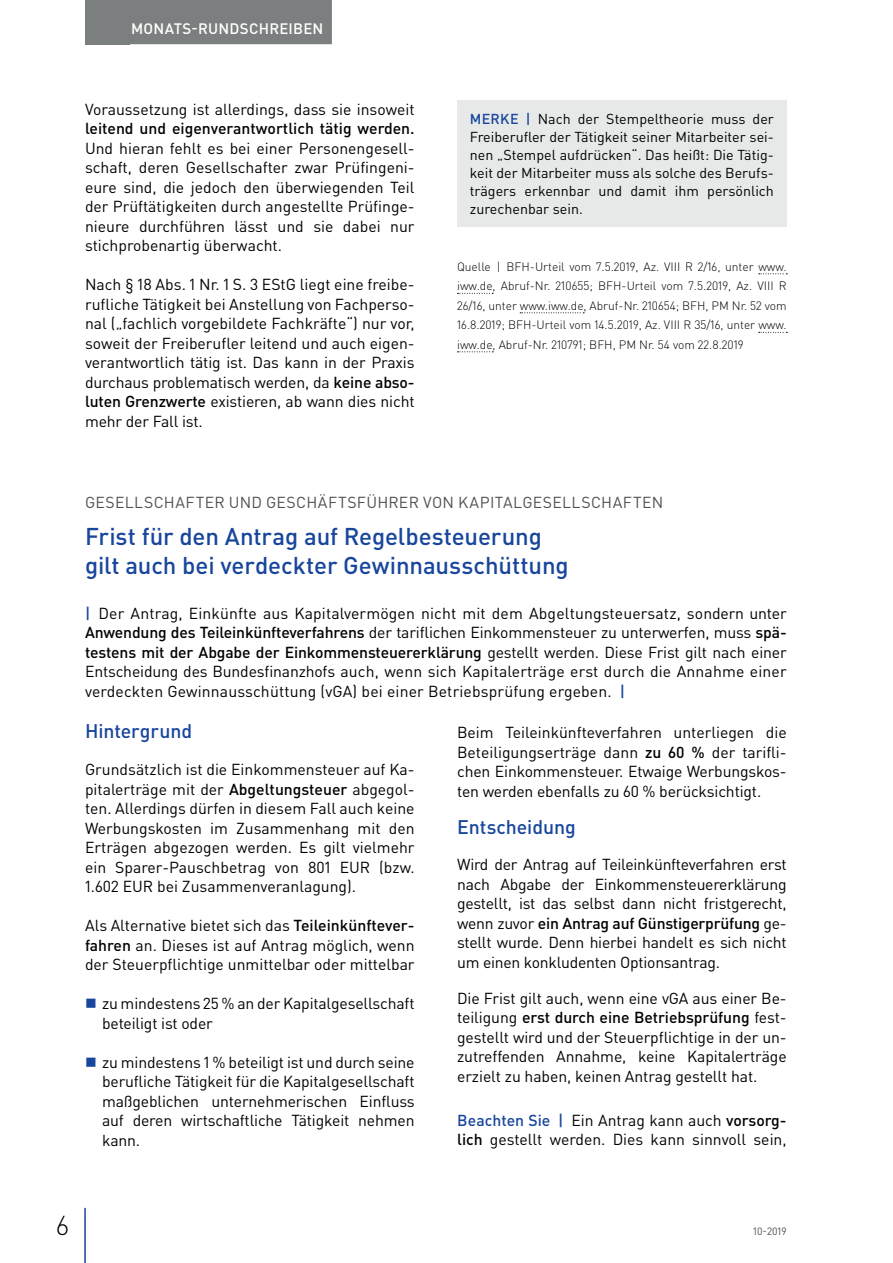
<style>
.page{position:relative;width:893px;height:1263px;background:#fff}
.page>*{position:absolute;margin:0;border:0;box-sizing:border-box;transform-origin:0 0}
.t1{font:300 27px "DIN Pro";color:#000002}
.t2{font:500 24px/28.5px "DIN Pro";letter-spacing:-.005em;color:#18469d}
.t3{font:500 19.5px "DIN Pro";letter-spacing:-.005em;color:#18469d}
.t4{font:15.75px/19.5px "DIN Pro";letter-spacing:-.005em;color:#000002;text-align:justify}
.t5{font:15.75px "DIN Pro";letter-spacing:.025em;color:#4f5152}
.t6{font:500 15.75px "DIN Pro";color:#000002}
.t7{font:500 15px "DIN Pro";letter-spacing:.015em;color:#fff}
.t8{font:14.25px/18px "DIN Pro";color:#000002;text-align:justify}
.t9{font:300 12px/19.5px "DIN Pro";color:#000002;text-align:justify}
.t10{font:10.5px "DIN Pro";color:#4f5152}
.s1{font-weight:500}
.s2{font-weight:500;color:#18469d}
</style>
<div class="page">
<div style="left:85px;top:0;width:45px;height:44px;background:#7c7f7f"></div>
<hr style="left:84px;top:1208px;width:2px;height:55px;background:#18469d">
<div style="left:122px;top:0;width:210px;height:44px;background:#7c7f7f"></div>
<svg style="left:759px;top:273px;width:28px;height:1px"></svg>
<svg style="left:457px;top:293px;width:36px;height:1px"></svg>
<svg style="left:520px;top:312px;width:64px;height:1px"></svg>
<svg style="left:759px;top:332px;width:28px;height:1px"></svg>
<svg style="left:457px;top:351px;width:36px;height:1px"></svg>
<div style="left:457px;top:100px;width:330px;height:127px;background:#e6e9e8"></div>
<p class="t7" style="left:131px;top:18px;width:194px">MONATS-RUNDSCHREIBEN</p>
<p class="t4" style="left:85px;top:99px;width:331px">Voraussetzung ist allerdings, dass sie insoweit</p>
<p class="t6" style="left:85px;top:118px;width:331px">leitend und eigenverantwortlich tätig werden.</p>
<p class="t4" style="left:85px;top:138px;width:331px">Und hieran fehlt es bei einer Personengesell&shy;schaft, deren Gesellschafter zwar Prüfingeni&shy;eure sind, die jedoch den überwiegenden Teil der Prüftätigkeiten durch angestellte Prüfinge&shy;nieure durchführen lässt und sie dabei nur stichprobenartig überwacht.</p>
<p class="t4" style="left:85px;top:274px;width:331px">Nach § 18 Abs. 1 Nr. 1 S. 3 EStG liegt eine freibe&shy;rufliche Tätigkeit bei Anstellung von Fachperso&shy;nal („fachlich vorgebildete Fachkräfte“) nur vor, soweit der Freiberufler leitend und auch eigen&shy;verantwortlich tätig ist. Das kann in der Praxis durchaus problematisch werden, da <span class="s1">keine abso&shy;luten Grenzwerte</span> existieren, ab wann dies nicht mehr der Fall ist.</p>
<p class="t8" style="left:470px;top:109px;width:306px"><span class="s2">MERKE |</span> Nach der Stempeltheorie muss der Freiberufler der Tätigkeit seiner Mitarbeiter sei&shy;nen „Stempel aufdrücken“. Das heißt: Die Tätig&shy;keit der Mitarbeiter muss als solche des Berufs&shy;trägers erkennbar und damit ihm persönlich zurechenbar sein.</p>
<p class="t9" style="left:457px;top:256px;width:331px">Quelle | BFH-Urteil vom 7.5.2019, Az. VIII R 2/16, unter www. iww.de, Abruf-Nr. 210655; BFH-Urteil vom 7.5.2019, Az. VIII R 26/16, unter www.iww.de, Abruf-Nr. 210654; BFH, PM Nr. 52 vom 16.8.2019; BFH-Urteil vom 14.5.2019, Az. VIII R 35/16, unter www. iww.de, Abruf-Nr. 210791; BFH, PM Nr. 54 vom 22.8.2019</p>
<p class="t5" style="left:85px;top:491px;width:580px">GESELLSCHAFTER UND GESCHÄFTSFÜHRER VON KAPITALGESELLSCHAFTEN</p>
<h2 class="t2" style="left:85px;top:521px;width:485px">Frist für den Antrag auf Regelbesteuerung gilt auch bei verdeckter Gewinnausschüttung</h2>
<p class="t4" style="left:85px;top:603px;width:703px"><span class="s2">|</span> Der Antrag, Einkünfte aus Kapitalvermögen nicht mit dem Abgeltungsteuersatz, sondern unter <span class="s1">Anwendung des Teileinkünfteverfahrens</span> der tariflichen Einkommensteuer zu unterwerfen, muss <span class="s1">spä&shy;testens mit der Abgabe der Einkommensteuererklärung</span> gestellt werden. Diese Frist gilt nach einer Entscheidung des Bundesfinanzhofs auch, wenn sich Kapitalerträge erst durch die Annahme einer verdeckten Gewinnausschüttung (vGA) bei einer Betriebsprüfung ergeben. <span class="s2">|</span></p>
<p class="t3" style="left:85px;top:717px;width:109px">Hintergrund</p>
<p class="t4" style="left:85px;top:759px;width:331px">Grundsätzlich ist die Einkommensteuer auf Ka&shy;pitalerträge mit der <span class="s1">Abgeltungsteuer</span> abgegol&shy;ten. Allerdings dürfen in diesem Fall auch keine Werbungskosten im Zusammenhang mit den Erträgen abgezogen werden. Es gilt vielmehr ein Sparer-Pauschbetrag von 801 EUR (bzw.<br>1.602 EUR bei Zusammenveranlagung).</p>
<p class="t4" style="left:85px;top:915px;width:331px">Als Alternative bietet sich das <span class="s1">Teileinkünftever&shy;fahren</span> an. Dieses ist auf Antrag möglich, wenn der Steuerpflichtige unmittelbar oder mittelbar</p>
<p class="t4" style="left:102px;top:993px;width:314px">zu mindestens 25 % an der Kapitalgesellschaft beteiligt ist oder</p>
<p class="t4" style="left:102px;top:1052px;width:314px">zu mindestens 1 % beteiligt ist und durch seine berufliche Tätigkeit für die Kapitalgesellschaft maßgeblichen unternehmerischen Einfluss auf deren wirtschaftliche Tätigkeit nehmen kann.</p>
<p class="t4" style="left:457px;top:722px;width:331px">Beim Teileinkünfteverfahren unterliegen die Beteiligungserträge dann <span class="s1">zu 60 %</span> der tarifli&shy;chen Einkommensteuer. Etwaige Werbungskos&shy;ten werden ebenfalls zu 60 % berücksichtigt.</p>
<p class="t3" style="left:457px;top:814px;width:120px">Entscheidung</p>
<p class="t4" style="left:457px;top:854px;width:331px">Wird der Antrag auf Teileinkünfteverfahren erst nach Abgabe der Einkommensteuererklärung gestellt, ist das selbst dann nicht fristgerecht, wenn zuvor <span class="s1">ein Antrag auf Günstigerprüfung</span> ge&shy;stellt wurde. Denn hierbei handelt es sich nicht um einen konkludenten Optionsantrag.</p>
<p class="t4" style="left:457px;top:987px;width:331px">Die Frist gilt auch, wenn eine vGA aus einer Be&shy;teiligung <span class="s1">erst durch eine Betriebsprüfung</span> fest&shy;gestellt wird und der Steuerpflichtige in der un&shy;zutreffenden Annahme, keine Kapitalerträge erzielt zu haben, keinen Antrag gestellt hat.</p>
<p class="t4" style="left:457px;top:1110px;width:331px"><span class="s2">Beachten Sie |</span> Ein Antrag kann auch <span class="s1">vorsorg&shy;lich</span> gestellt werden. Dies kann sinnvoll sein,</p>
<h1 class="t1" style="left:56px;top:1207px;width:14px">6</h1>
<p class="t10" style="left:753px;top:1224px;width:35px">10-2019</p>
</div>
